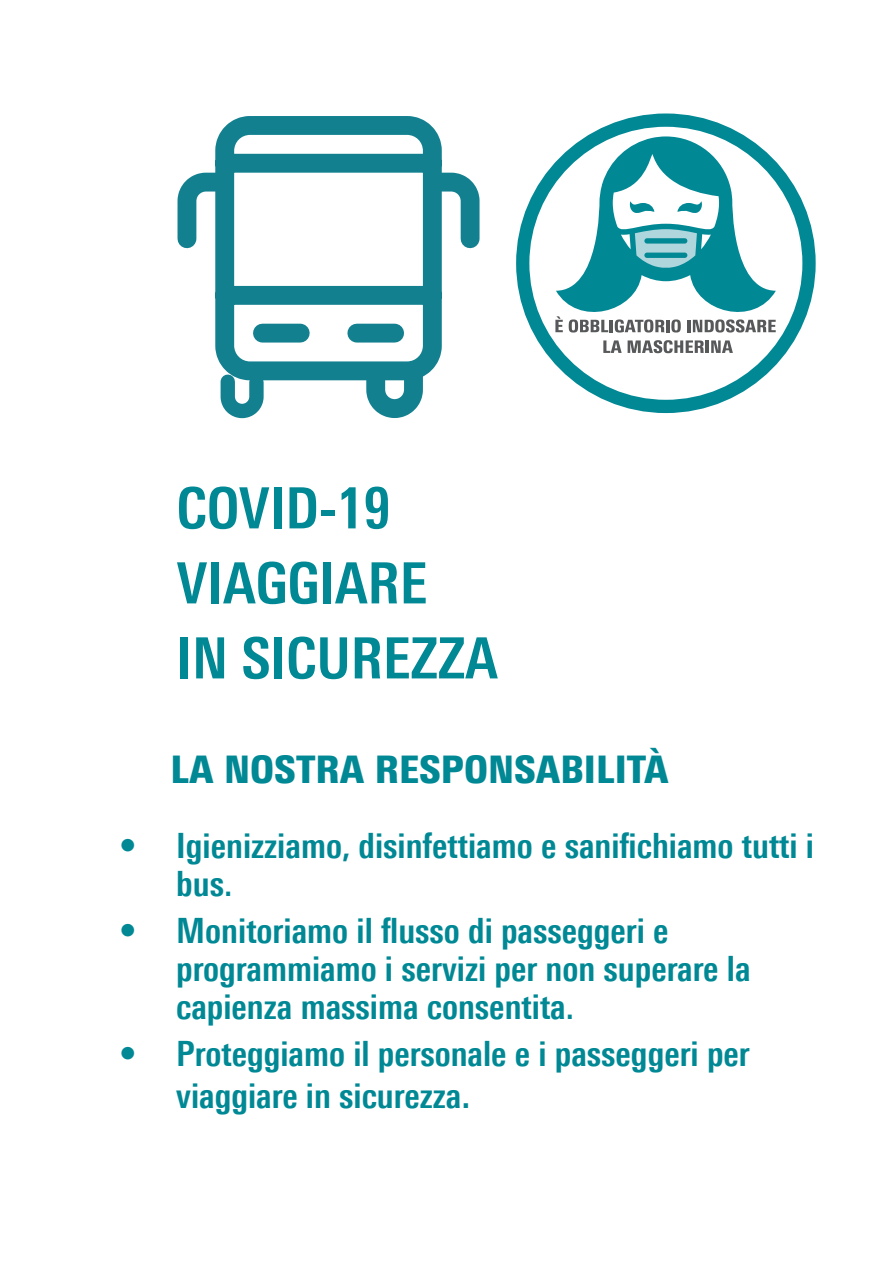
<style>
.page{position:relative;width:893px;height:1263px;background:#fff}
.page>*{position:absolute;margin:0;border:0;box-sizing:border-box;transform-origin:0 0}
.t1{font:700 condensed 56.85px/75px "Univers Next Pro";color:#008895}
.t2{font:900 condensed 38.1px "Univers Next Pro";color:#008895}
.t3{font:700 condensed 34.95px/38.1px "Univers Next Pro";color:#008895}
.s1{font-size:38.1px}
</style>
<div class="page">
<svg style="left:555px;top:136px;width:221px;height:196px"></svg>
<svg style="left:603px;top:340px;width:19px;height:13px"></svg>
<svg style="left:628px;top:340px;width:105px;height:13px"></svg>
<div style="left:516px;top:113px;width:300px;height:300px;border:13px solid #008895;border-radius:50%"></div>
<svg style="left:178px;top:172px;width:301px;height:246px"></svg>
<svg style="left:206px;top:117px;width:245px;height:273px"></svg>
<h1 class="t1" style="left:176px;top:470px;width:323px">COVID-19<br>VIAGGIARE<br>IN SICUREZZA</h1>
<p class="t2" style="left:171px;top:746px;width:500px">LA NOSTRA RESPONSABILITÀ</p>
<p class="t3" style="left:176px;top:826px;width:639px;text-indent:-57px">• Igienizziamo, disinfettiamo e sanifichiamo tutti i bus.</p>
<p class="t3" style="left:176px;top:911px;width:576px;text-indent:-57px">• Monitoriamo il flusso di passeggeri e programmiamo i servizi per non superare la capienza massima consentita.</p>
<p class="t3" style="left:176px;top:1033px;width:575px;line-height:41.2px;text-indent:-57px">• Proteggiamo il personale e i passeggeri per viaggiare in sicurezza<span class="s1">.</span></p>
</div>
